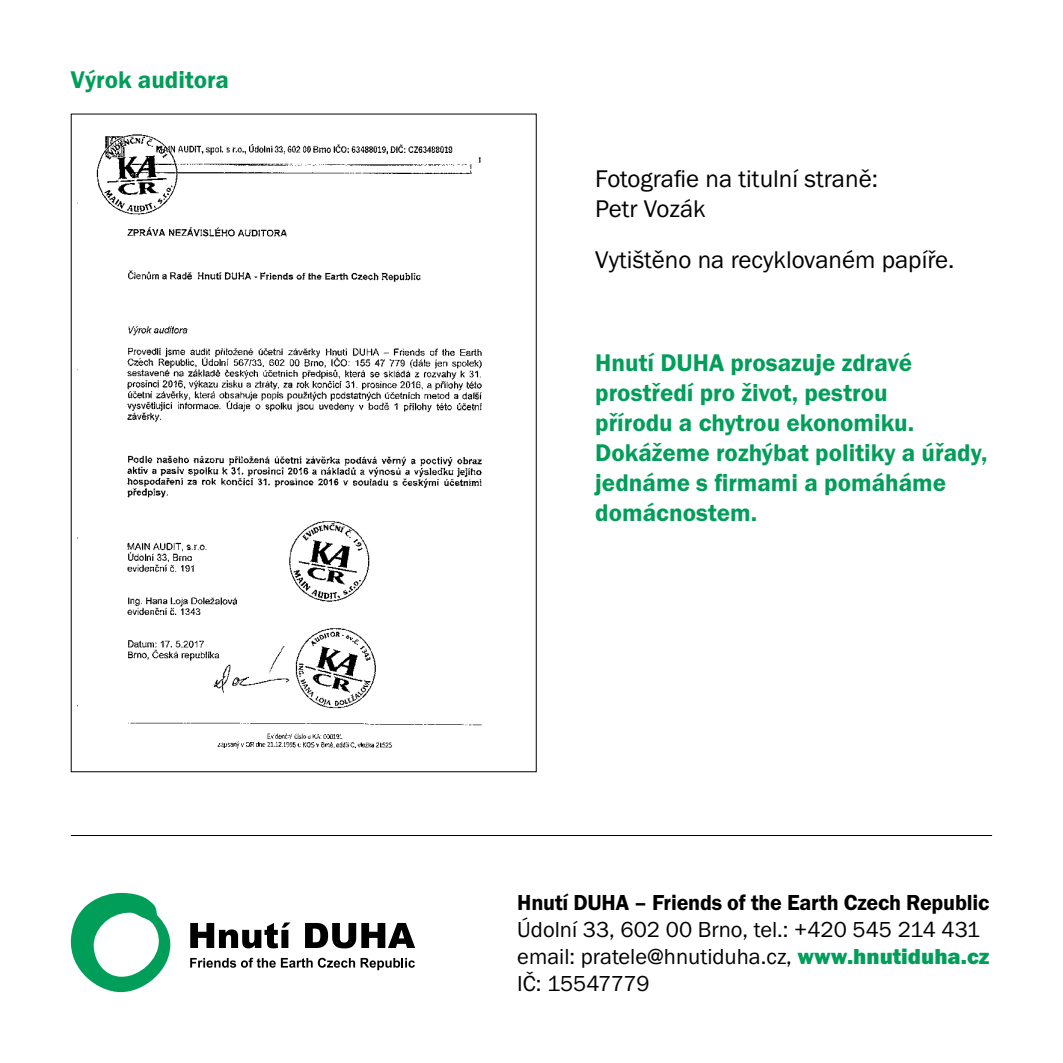
<style>
.page{position:relative;width:1063px;height:1063px;background:#fff}
.page>*{position:absolute;margin:0;border:0;box-sizing:border-box;transform-origin:0 0}
.t1{font:25px/30px "Franklin Got Itc TOT Dem";color:#009e59}
.t2{font:25px/30px "Franklin Got Itc TOT Boo";color:#000}
.t3{font:22.5px/27px "Franklin Got Itc TOT Boo";color:#000}
.t4{font:22.5px "Franklin Got Itc TOT Dem";letter-spacing:-.01em;color:#000}
.s1{font-family:"Franklin Got Itc TOT Hea";color:#009e59}
</style>
<div class="page">
<svg style="left:190px;top:923px;width:100px;height:25px"></svg>
<svg style="left:305px;top:923px;width:110px;height:25px"></svg>
<svg style="left:190px;top:958px;width:165px;height:10px"></svg>
<svg style="left:361px;top:958px;width:54px;height:12px"></svg>
<svg style="left:71px;top:893px;width:99px;height:99px"></svg>
<img style="left:77px;top:134px;width:405px;height:615px">
<img style="left:77px;top:515px;width:405px;height:198px">
<hr style="left:71px;top:835px;width:921px;height:1px;background:#000">
<p class="t1" style="left:71px;top:65px;width:160px">Výrok auditora</p>
<p class="t2" style="left:595px;top:164px;width:284px">Fotografie na titulní straně:<br>Petr Vozák</p>
<p class="t2" style="left:595px;top:245px;width:361px">Vytištěno na recyklovaném papíře.</p>
<p class="t1" style="left:595px;top:348px;width:394px">Hnutí DUHA prosazuje zdravé prostředí pro život, pestrou<br>přírodu a chytrou ekonomiku.<br>Dokážeme rozhýbat politiky a úřady, jednáme s firmami a pomáháme domácnostem.</p>
<p class="t4" style="left:517px;top:889px;width:474px">Hnutí DUHA – Friends of the Earth Czech Republic</p>
<p class="t3" style="left:517px;top:916px;width:474px">Údolní 33, 602 00 Brno, tel.: +420 545 214 431 email: pratele@hnutiduha.cz, <span class="s1">www.hnutiduha.cz<br></span>IČ: 15547779</p>
</div>
